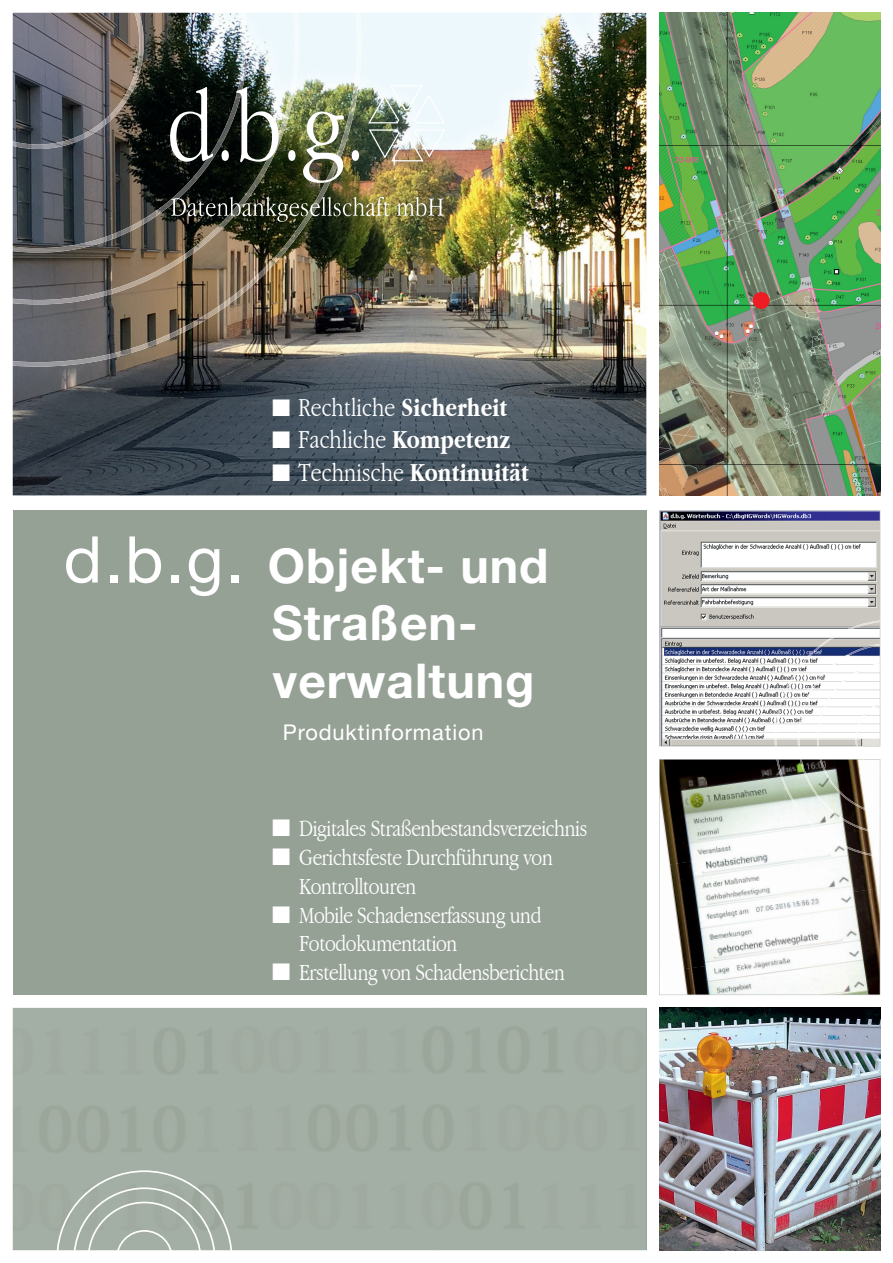
<style>
.page{position:relative;width:893px;height:1263px;background:#fff}
.page>*{position:absolute;margin:0;border:0;box-sizing:border-box;transform-origin:0 0}
.t1{font:700 48px/57.6px "Helvetica Neue";letter-spacing:.02em;color:#fff}
.t2{font:300 condensed 27px "Garamond";letter-spacing:.005em;color:#fff}
.t3{font:700 condensed 27px "Garamond";letter-spacing:.005em;color:#fff}
.t4{font:300 condensed 24px/28.8px "Garamond";letter-spacing:-.015em;color:#fff}
.t5{font:21.75px "Helvetica Neue";letter-spacing:.04em;color:#fff}
.s1{font-weight:700}
.s2{font-weight:300}
.s3{font-weight:400;font-size:64.5px}
</style>
<div class="page">
<img style="left:13px;top:13px;width:633px;height:482px">
<div style="left:13px;top:510px;width:633px;height:485px;background:#96a196"></div>
<img style="left:659px;top:1008px;width:221px;height:242px">
<svg style="left:659px;top:510px;width:221px;height:236px"></svg>
<svg style="left:659px;top:759px;width:221px;height:236px"></svg>
<img style="left:659px;top:13px;width:221px;height:482px">
<svg style="left:56px;top:1170px;width:176px;height:81px;background:#aab4ab"></svg>
<img style="left:13px;top:13px;width:348px;height:354px">
<img style="left:13px;top:13px;width:286px;height:291px">
<img style="left:13px;top:13px;width:234px;height:240px">
<img style="left:13px;top:13px;width:131px;height:136px">
<img style="left:367px;top:85px;width:79px;height:77px">
<svg style="left:170px;top:87px;width:43px;height:75px"></svg>
<svg style="left:222px;top:150px;width:7px;height:11px"></svg>
<svg style="left:236px;top:87px;width:43px;height:75px"></svg>
<svg style="left:288px;top:150px;width:8px;height:11px"></svg>
<img style="left:303px;top:112px;width:41px;height:71px">
<svg style="left:352px;top:150px;width:7px;height:11px"></svg>
<img style="left:171px;top:197px;width:219px;height:25px">
<svg style="left:397px;top:197px;width:46px;height:19px"></svg>
<svg style="left:775px;top:620px;width:106px;height:238px"></svg>
<div style="left:753px;top:292px;width:17px;height:17px;background:#ee1d23;border-radius:50%"></div>
<p class="t2" style="left:272px;top:392px;width:237px">■ Rechtliche <span class="s1">Sicherheit</span></p>
<p class="t2" style="left:272px;top:424px;width:240px">■ Fachliche <span class="s1">Kompetenz</span></p>
<p class="t3" style="left:272px;top:457px;width:258px">■ <span class="s2">Technische</span> Kontinuität</p>
<h1 class="t1" style="left:272px;top:535px;width:278px;text-indent:-208px"><span class="s3">d.b.g.</span> Objekt- und<br>Straßen&shy;verwaltung</h1>
<p class="t5" style="left:283px;top:719px;width:202px">Produktinformation</p>
<p class="t4" style="left:272px;top:814px;width:317px">■ Digitales Straßenbestandsverzeichnis</p>
<p class="t4" style="left:299px;top:843px;width:255px;text-indent:-27px">■ Gerichtsfeste Durchführung von<br>Kontrolltouren</p>
<p class="t4" style="left:299px;top:900px;width:244px;text-indent:-27px">■ Mobile Schadenserfassung und<br>Fotodokumentation</p>
<p class="t4" style="left:272px;top:958px;width:294px">■ Erstellung von Schadensberichten</p>
</div>
